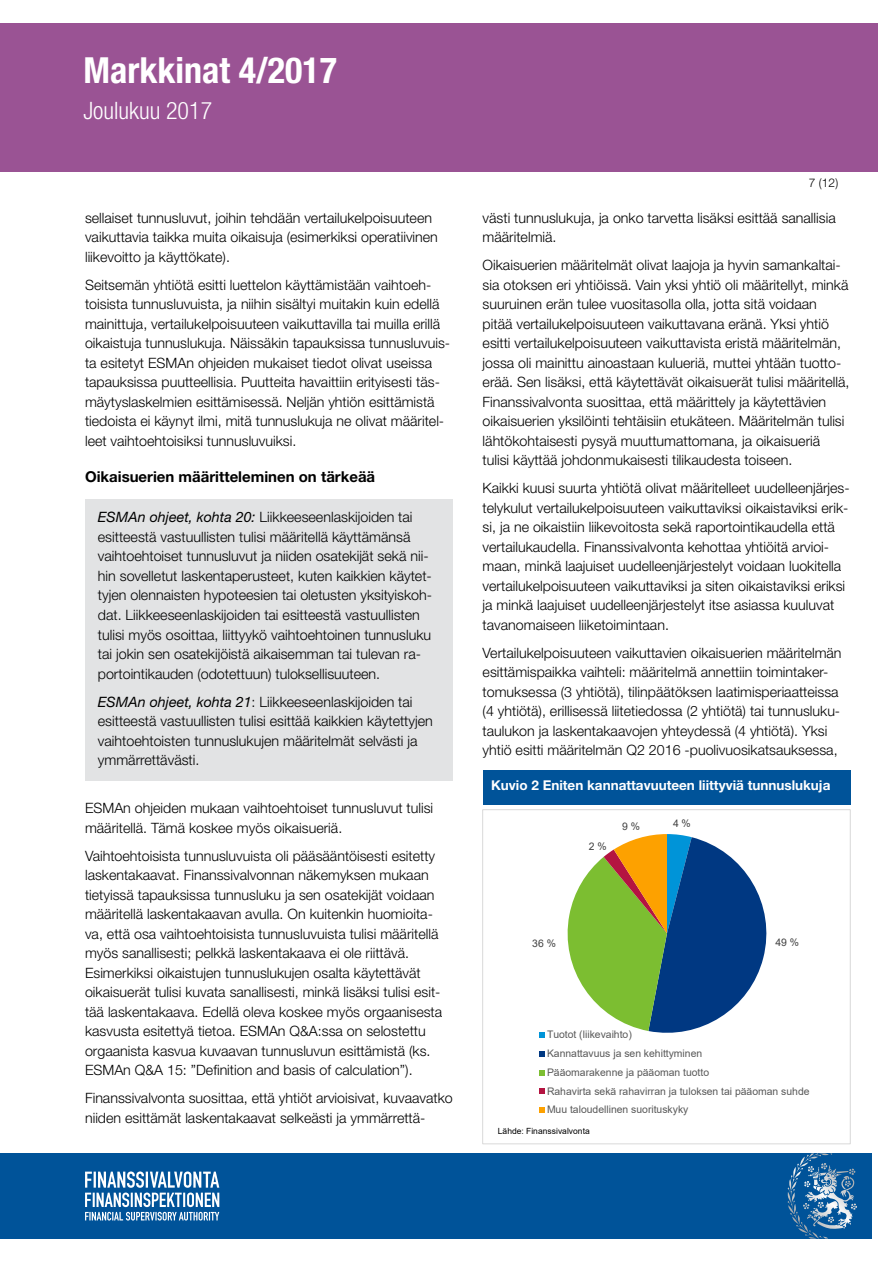
<style>
.page{position:relative;width:893px;height:1263px;background:#fff}
.page>*{position:absolute;margin:0;border:0;box-sizing:border-box;transform-origin:0 0}
.t1{font:700 condensed 36px "Helvetica Neue LT Std";color:#fff}
.t2{font:300 condensed 24px "Helvetica Neue LT Std";color:#fff}
.t3{font:700 15px "Helvetica Neue LT Std";color:#000}
.t4{font:300 14.25px/19.5px "Helvetica Neue LT Std";color:#000}
.t5{font:700 13.5px "Helvetica Neue LT Std";color:#fff}
.t6{font:300 12px "Helvetica Neue LT Std";color:#000}
.t7{font:10.35px/18.8px "Arial";color:#595959}
.t8{font:10.35px "Arial";color:#404040}
.t9{font:8.55px "Arial";letter-spacing:.005em;color:#000}
.s1{font-weight:400;font-style:italic}
</style>
<div class="page">
<div style="left:0;top:23px;width:878px;height:149px;background:#9a5394"></div>
<div style="left:0;top:1153px;width:872px;height:85px;background:#005399"></div>
<svg style="left:800px;top:1153px;width:32px;height:13px"></svg>
<svg style="left:85px;top:1171px;width:134px;height:49px"></svg>
<div style="left:483px;top:771px;width:367px;height:34px;background:#005399"></div>
<div style="left:85px;top:499px;width:368px;height:282px;background:#e2e3e4"></div>
<svg style="left:567px;top:834px;width:200px;height:199px"></svg>
<svg style="left:540px;top:1032px;width:5px;height:6px"></svg>
<svg style="left:540px;top:1051px;width:5px;height:5px"></svg>
<svg style="left:540px;top:1070px;width:5px;height:5px"></svg>
<svg style="left:540px;top:1089px;width:5px;height:5px"></svg>
<svg style="left:540px;top:1107px;width:5px;height:6px"></svg>
<div style="left:482px;top:809px;width:369px;height:335px;border:1px solid #d9d9d9"></div>
<h1 class="t1" style="left:84px;top:49px;width:255px">Markkinat 4/2017</h1>
<h2 class="t2" style="left:84px;top:97px;width:130px">Joulukuu 2017</h2>
<p class="t4" style="left:85px;top:208px;width:354px">sellaiset tunnusluvut, joihin tehdään vertailukelpoisuuteen vaikuttavia taikka muita oikaisuja (esimerkiksi operatiivinen liikevoitto ja käyttökate).</p>
<p class="t4" style="left:85px;top:275px;width:367px">Seitsemän yhtiötä esitti luettelon käyttämistään vaihtoeh&shy;toisista tunnusluvuista, ja niihin sisältyi muitakin kuin edellä mainittuja, vertailukelpoisuuteen vaikuttavilla tai muilla erillä oikaistuja tunnuslukuja. Näissäkin tapauksissa tunnusluvuis&shy;ta esitetyt ESMAn ohjeiden mukaiset tiedot olivat useissa tapauksissa puutteellisia. Puutteita havaittiin erityisesti täs&shy;mäytyslaskelmien esittämisessä. Neljän yhtiön esittämistä tiedoista ei käynyt ilmi, mitä tunnuslukuja ne olivat määritel&shy;leet vaihtoehtoisiksi tunnusluvuiksi.</p>
<p class="t3" style="left:85px;top:468px;width:292px">Oikaisuerien määritteleminen on tärkeää</p>
<p class="t4" style="left:98px;top:507px;width:336px"><span class="s1">ESMAn ohjeet, kohta 20:</span> Liikkeeseenlaskijoiden tai esitteestä vastuullisten tulisi määritellä käyttämänsä vaihtoehtoiset tunnusluvut ja niiden osatekijät sekä nii&shy;hin sovelletut laskentaperusteet, kuten kaikkien käytet&shy;tyjen olennaisten hypoteesien tai oletusten yksityiskoh&shy;dat. Liikkeeseenlaskijoiden tai esitteestä vastuullisten tulisi myös osoittaa, liittyykö vaihtoehtoinen tunnusluku tai jokin sen osatekijöistä aikaisemman tai tulevan ra&shy;portointikauden (odotettuun) tuloksellisuuteen.</p>
<p class="t4" style="left:98px;top:692px;width:337px"><span class="s1">ESMAn ohjeet, kohta 21</span>: Liikkeeseenlaskijoiden tai esitteestä vastuullisten tulisi esittää kaikkien käytettyjen vaihtoehtoisten tunnuslukujen määritelmät selvästi ja ymmärrettävästi.</p>
<p class="t4" style="left:85px;top:798px;width:350px">ESMAn ohjeiden mukaan vaihtoehtoiset tunnusluvut tulisi määritellä. Tämä koskee myös oikaisueriä.</p>
<p class="t4" style="left:85px;top:846px;width:359px">Vaihtoehtoisista tunnusluvuista oli pääsääntöisesti esitetty laskentakaavat. Finanssivalvonnan näkemyksen mukaan tietyissä tapauksissa tunnusluku ja sen osatekijät voidaan määritellä laskentakaavan avulla. On kuitenkin huomioita&shy;va, että osa vaihtoehtoisista tunnusluvuista tulisi määritellä myös sanallisesti; pelkkä laskentakaava ei ole riittävä.<br>Esimerkiksi oikaistujen tunnuslukujen osalta käytettävät oikaisuerät tulisi kuvata sanallisesti, minkä lisäksi tulisi esit&shy;tää laskentakaava. Edellä oleva koskee myös orgaanisesta kasvusta esitettyä tietoa. ESMAn Q&amp;A:ssa on selostettu orgaanista kasvua kuvaavan tunnusluvun esittämistä (ks.<br>ESMAn Q&amp;A 15: ”Definition and basis of calculation”).</p>
<p class="t4" style="left:85px;top:1088px;width:369px">Finanssivalvonta suosittaa, että yhtiöt arvioisivat, kuvaavatko niiden esittämät laskentakaavat selkeästi ja ymmärrettä-</p>
<p class="t6" style="left:809px;top:176px;width:31px">7 (12)</p>
<p class="t4" style="left:483px;top:208px;width:355px">västi tunnuslukuja, ja onko tarvetta lisäksi esittää sanallisia määritelmiä.</p>
<p class="t4" style="left:483px;top:255px;width:368px">Oikaisuerien määritelmät olivat laajoja ja hyvin samankaltai&shy;sia otoksen eri yhtiöissä. Vain yksi yhtiö oli määritellyt, minkä suuruinen erän tulee vuositasolla olla, jotta sitä voidaan pitää vertailukelpoisuuteen vaikuttavana eränä. Yksi yhtiö esitti vertailukelpoisuuteen vaikuttavista eristä määritelmän, jossa oli mainittu ainoastaan kulueriä, muttei yhtään tuotto&shy;erää. Sen lisäksi, että käytettävät oikaisuerät tulisi määritellä, Finanssivalvonta suosittaa, että määrittely ja käytettävien oikaisuerien yksilöinti tehtäisiin etukäteen. Määritelmän tulisi lähtökohtaisesti pysyä muuttumattomana, ja oikaisueriä tulisi käyttää johdonmukaisesti tilikaudesta toiseen.</p>
<p class="t4" style="left:483px;top:478px;width:369px">Kaikki kuusi suurta yhtiötä olivat määritelleet uudelleenjärjes&shy;telykulut vertailukelpoisuuteen vaikuttaviksi oikaistaviksi erik&shy;si, ja ne oikaistiin liikevoitosta sekä raportointikaudella että vertailukaudella. Finanssivalvonta kehottaa yhtiöitä arvioi&shy;maan, minkä laajuiset uudelleenjärjestelyt voidaan luokitella vertailukelpoisuuteen vaikuttaviksi ja siten oikaistaviksi eriksi ja minkä laajuiset uudelleenjärjestelyt itse asiassa kuuluvat tavanomaiseen liiketoimintaan.</p>
<p class="t4" style="left:483px;top:643px;width:360px">Vertailukelpoisuuteen vaikuttavien oikaisuerien määritelmän esittämispaikka vaihteli: määritelmä annettiin toimintaker&shy;tomuksessa (3 yhtiötä), tilinpäätöksen laatimisperiaatteissa (4 yhtiötä), erillisessä liitetiedossa (2 yhtiötä) tai tunnusluku&shy;taulukon ja laskentakaavojen yhteydessä (4 yhtiötä). Yksi yhtiö esitti määritelmän Q2 2016 -puolivuosikatsauksessa,</p>
<p class="t5" style="left:491px;top:776px;width:341px">Kuvio 2 Eniten kannattavuuteen liittyviä tunnuslukuja</p>
<p class="t8" style="left:589px;top:839px;width:19px">2 %</p>
<p class="t8" style="left:622px;top:819px;width:19px">9 %</p>
<p class="t8" style="left:673px;top:816px;width:19px">4 %</p>
<p class="t8" style="left:532px;top:936px;width:25px">36 %</p>
<p class="t8" style="left:775px;top:935px;width:25px">49 %</p>
<p class="t7" style="left:547px;top:1025px;width:264px">Tuotot (liikevaihto)<br>Kannattavuus ja sen kehittyminen<br>Pääomarakenne ja pääoman tuotto<br>Rahavirta sekä rahavirran ja tuloksen tai pääoman suhde Muu taloudellinen suorituskyky</p>
<p class="t9" style="left:498px;top:1125px;width:93px">Lähde: Finanssivalvonta</p>
</div>
